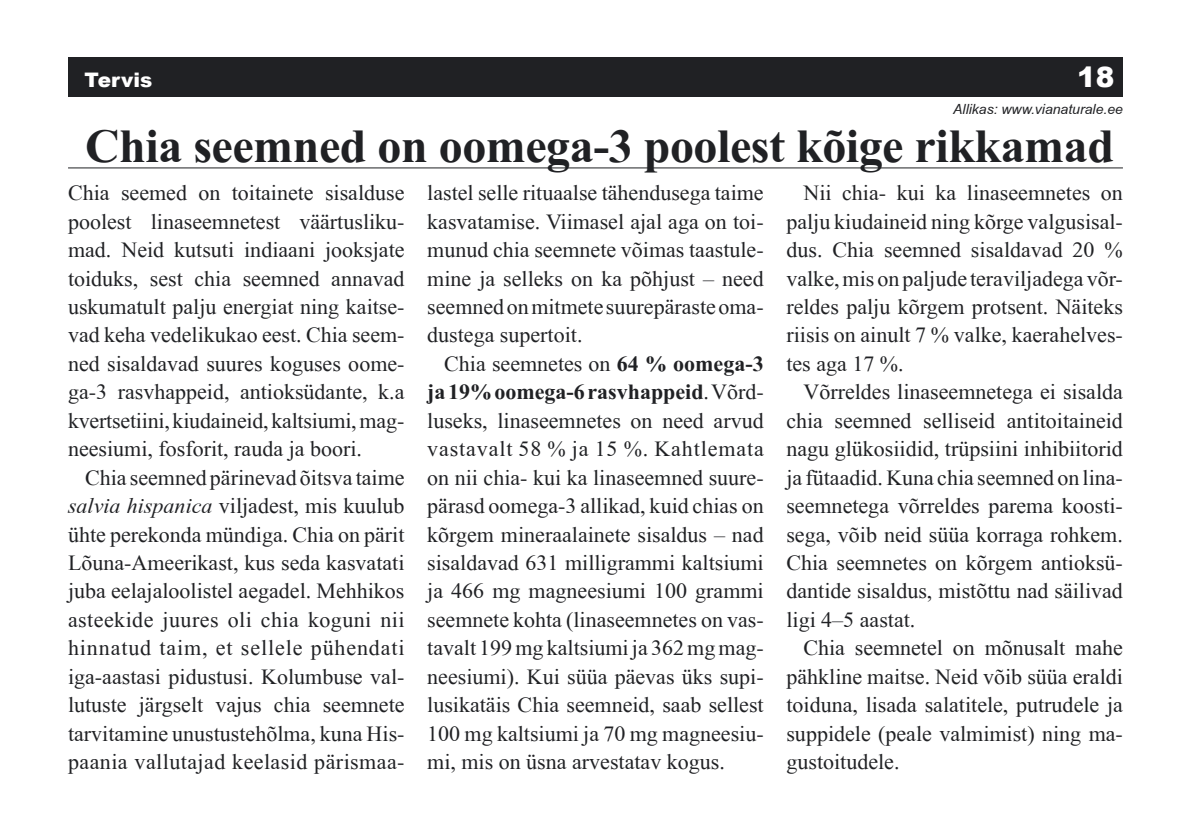
<style>
.page{position:relative;width:1191px;height:840px;background:#fff}
.page>*{position:absolute;margin:0;border:0;box-sizing:border-box;transform-origin:0 0}
.t1{font:700 48px "EE Times New Roman";letter-spacing:-.01em;color:#202124}
.t2{font:900 28px "Arial";color:#fff}
.t3{font:22px/28.4px "EE Times New Roman";color:#202124;text-align:justify}
.t4{font:900 20px "Arial";color:#fff}
.t5{font:italic 14px "EE Arial";color:#202124}
.s1{font-weight:700}
.s2{font-style:italic}
</style>
<div class="page">
<div style="left:68px;top:57px;width:1055px;height:39px;background:#202124"></div>
<hr style="left:68px;top:167px;width:1055px;height:1px;background:#202124">
<p class="t4" style="left:85px;top:65px;width:69px">Tervis</p>
<p class="t2" style="left:1077px;top:56px;width:39px">18</p>
<p class="t5" style="left:953px;top:101px;width:171px">Allikas: www.vianaturale.ee</p>
<h1 class="t1" style="left:85px;top:118px;width:1030px">Chia seemned on oomega-3 poolest kõige rikkamad</h1>
<p class="t3" style="left:427px;top:179px;width:338px">lastel selle rituaalse tähendusega taime kasvatamise. Viimasel ajal aga on toi&shy;munud chia seemnete võimas taastule&shy;mine ja selleks on ka põhjust – need seemned on mitmete suurepäraste oma&shy;dustega supertoit.</p>
<p class="t3" style="left:427px;top:349px;width:338px;text-indent:17px">Chia seemnetes on <span class="s1">64 % oomega-3 ja 19% oomega-6 rasvhappeid</span>. Võrd&shy;luseks, linaseemnetes on need arvud vastavalt 58 % ja 15 %. Kahtlemata on nii chia- kui ka linaseemned suure&shy;pärasd oomega-3 allikad, kuid chias on kõrgem mineraalainete sisaldus – nad sisaldavad 631 milligrammi kaltsiumi ja 466 mg magneesiumi 100 grammi seemnete kohta (linaseemnetes on vas&shy;tavalt 199 mg kaltsiumi ja 362 mg mag&shy;neesiumi). Kui süüa päevas üks supi&shy;lusikatäis Chia seemneid, saab sellest 100 mg kaltsiumi ja 70 mg magneesiu&shy;mi, mis on üsna arvestatav kogus.</p>
<p class="t3" style="left:68px;top:179px;width:338px">Chia seemed on toitainete sisalduse poolest linaseemnetest väärtusliku&shy;mad. Neid kutsuti indiaani jooksjate toiduks, sest chia seemned annavad uskumatult palju energiat ning kaitse&shy;vad keha vedelikukao eest. Chia seem&shy;ned sisaldavad suures koguses oome&shy;ga-3 rasvhappeid, antioksüdante, k.a kvertsetiini, kiudaineid, kaltsiumi, mag&shy;neesiumi, fosforit, rauda ja boori.</p>
<p class="t3" style="left:68px;top:463px;width:338px;text-indent:17px">Chia seemned pärinevad õitsva taime <span class="s2">salvia hispanica</span> viljadest, mis kuulub ühte perekonda mündiga. Chia on pärit Lõuna-Ameerikast, kus seda kasvatati juba eelajaloolistel aegadel. Mehhikos asteekide juures oli chia koguni nii hinnatud taim, et sellele pühendati iga-aastasi pidustusi. Kolumbuse val&shy;lutuste järgselt vajus chia seemnete tarvitamine unustustehõlma, kuna His&shy;paania vallutajad keelasid pärismaa-</p>
<p class="t3" style="left:786px;top:179px;width:338px;text-indent:17px">Nii chia- kui ka linaseemnetes on palju kiudaineid ning kõrge valgusisal&shy;dus. Chia seemned sisaldavad 20 % valke, mis on paljude teraviljadega võr&shy;reldes palju kõrgem protsent. Näiteks riisis on ainult 7 % valke, kaerahelves&shy;tes aga 17 %.</p>
<p class="t3" style="left:786px;top:377px;width:338px;text-indent:17px">Võrreldes linaseemnetega ei sisalda chia seemned selliseid antitoitaineid nagu glükosiidid, trüpsiini inhibiitorid ja fütaadid. Kuna chia seemned on lina&shy;seemnetega võrreldes parema koosti&shy;sega, võib neid süüa korraga rohkem.<br>Chia seemnetes on kõrgem antioksü&shy;dantide sisaldus, mistõttu nad säilivad ligi 4–5 aastat.</p>
<p class="t3" style="left:786px;top:633px;width:338px;text-indent:17px">Chia seemnetel on mõnusalt mahe pähkline maitse. Neid võib süüa eraldi toiduna, lisada salatitele, putrudele ja suppidele (peale valmimist) ning ma&shy;gustoitudele.</p>
</div>
